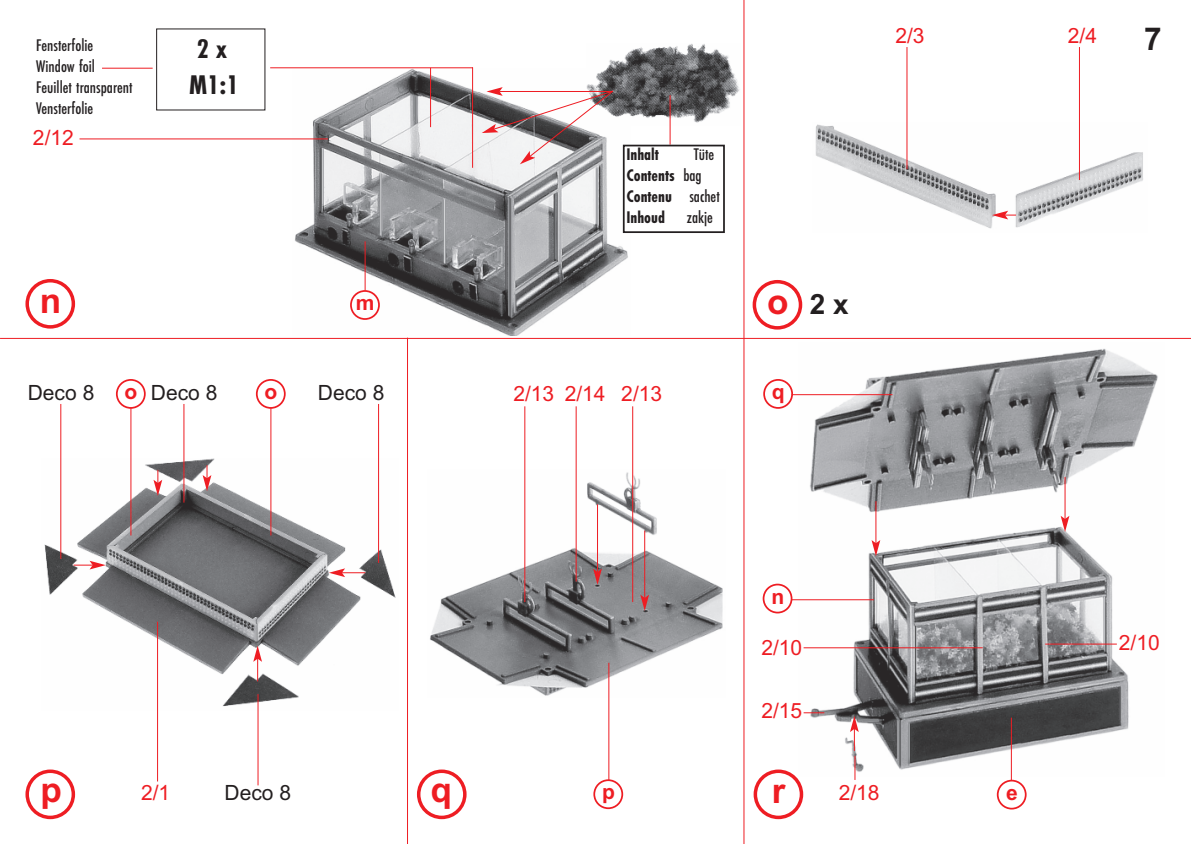
<style>
.page{position:relative;width:1191px;height:844px;background:#fff}
.page>*{position:absolute;margin:0;border:0;box-sizing:border-box;transform-origin:0 0}
.t1{font:700 35px "Arial";color:#ee1d23}
.t2{font:700 31.5px "Arial";color:#231f20}
.t3{font:28px "Futura EF Bold Con";color:#231f20}
.t4{font:700 28px "Arial";color:#231f20}
.t5{font:21px "Arial";color:#ee1d23}
.t6{font:21px "Arial";color:#231f20}
.t7{font:700 21px "Arial";color:#ee1d23}
.t8{font:17.5px/21px "Futura EF Medium Con";color:#231f20}
.t9{font:17.5px/21px "Futura EF Bold Con";color:#231f20}
.s1{font-family:"Futura EF Medium Con"}
</style>
<div class="page">
<hr style="left:407px;top:337px;width:1px;height:506px;background:#ee1d23">
<hr style="left:743px;top:0;width:1px;height:843px;background:#ee1d23">
<hr style="left:0;top:338px;width:1191px;height:1px;background:#ee1d23">
<img style="left:292px;top:68px;width:338px;height:267px">
<img style="left:815px;top:123px;width:328px;height:106px">
<img style="left:586px;top:44px;width:154px;height:81px">
<img style="left:44px;top:458px;width:352px;height:252px">
<img style="left:430px;top:469px;width:293px;height:228px">
<img style="left:798px;top:348px;width:360px;height:428px">
<svg style="left:996px;top:779px;width:30px;height:30px"></svg>
<svg style="left:350px;top:290px;width:30px;height:30px"></svg>
<svg style="left:25px;top:279px;width:50px;height:49px"></svg>
<svg style="left:752px;top:280px;width:50px;height:49px"></svg>
<svg style="left:25px;top:769px;width:50px;height:50px"></svg>
<svg style="left:417px;top:769px;width:49px;height:50px"></svg>
<svg style="left:753px;top:769px;width:50px;height:50px"></svg>
<svg style="left:762px;top:583px;width:30px;height:30px"></svg>
<svg style="left:256px;top:379px;width:30px;height:29px"></svg>
<svg style="left:593px;top:779px;width:30px;height:29px"></svg>
<svg style="left:763px;top:379px;width:30px;height:29px"></svg>
<hr style="left:183px;top:404px;width:1px;height:98px;background:#ee1d23">
<hr style="left:60px;top:404px;width:1px;height:155px;background:#ee1d23">
<hr style="left:378px;top:404px;width:1px;height:158px;background:#ee1d23">
<hr style="left:791px;top:394px;width:101px;height:1px;background:#ee1d23">
<hr style="left:791px;top:599px;width:83px;height:1px;background:#ee1d23">
<svg style="left:803px;top:712px;width:21px;height:1px"></svg>
<hr style="left:257px;top:694px;width:1px;height:91px;background:#ee1d23">
<hr style="left:608px;top:662px;width:1px;height:118px;background:#ee1d23">
<hr style="left:1011px;top:717px;width:1px;height:63px;background:#ee1d23">
<hr style="left:270px;top:408px;width:1px;height:127px;background:#ee1d23">
<hr style="left:524px;top:406px;width:1px;height:196px;background:#ee1d23">
<hr style="left:157px;top:621px;width:1px;height:160px;background:#ee1d23">
<svg style="left:116px;top:379px;width:30px;height:29px"></svg>
<hr style="left:130px;top:408px;width:1px;height:127px;background:#ee1d23">
<hr style="left:270px;top:67px;width:203px;height:1px;background:#ee1d23">
<hr style="left:79px;top:138px;width:249px;height:1px;background:#ee1d23">
<hr style="left:102px;top:68px;width:51px;height:1px;background:#ee1d23">
<hr style="left:632px;top:406px;width:1px;height:196px;background:#ee1d23">
<hr style="left:575px;top:406px;width:1px;height:175px;background:#ee1d23">
<hr style="left:803px;top:647px;width:179px;height:1px;background:#ee1d23">
<hr style="left:1045px;top:643px;width:71px;height:1px;background:#ee1d23">
<hr style="left:906px;top:47px;width:1px;height:122px;background:#ee1d23">
<hr style="left:1079px;top:47px;width:1px;height:133px;background:#ee1d23">
<hr style="left:669px;top:95px;width:1px;height:50px;background:#ee1d23">
<hr style="left:365px;top:241px;width:1px;height:50px;background:#ee1d23">
<hr style="left:430px;top:68px;width:1px;height:59px;background:#ee1d23">
<hr style="left:472px;top:67px;width:1px;height:101px;background:#ee1d23">
<svg style="left:482px;top:87px;width:132px;height:77px"></svg>
<svg style="left:992px;top:211px;width:24px;height:8px"></svg>
<hr style="left:597px;top:504px;width:1px;height:67px;background:#ee1d23">
<svg style="left:593px;top:568px;width:9px;height:16px"></svg>
<hr style="left:644px;top:530px;width:1px;height:67px;background:#ee1d23">
<svg style="left:640px;top:594px;width:9px;height:16px"></svg>
<svg style="left:850px;top:715px;width:8px;height:64px"></svg>
<hr style="left:875px;top:501px;width:1px;height:42px;background:#ee1d23">
<svg style="left:871px;top:540px;width:9px;height:16px"></svg>
<hr style="left:1064px;top:477px;width:1px;height:41px;background:#ee1d23">
<svg style="left:1060px;top:515px;width:9px;height:17px"></svg>
<svg style="left:153px;top:469px;width:9px;height:27px"></svg>
<svg style="left:203px;top:465px;width:8px;height:26px"></svg>
<svg style="left:329px;top:568px;width:36px;height:9px"></svg>
<svg style="left:74px;top:560px;width:32px;height:9px"></svg>
<svg style="left:253px;top:645px;width:9px;height:36px"></svg>
<div style="left:623px;top:145px;width:102px;height:88px;border:2px solid #231f20"></div>
<p class="t8" style="left:36px;top:36px;width:98px">Fensterfolie<br>Window foil<br>Feuillet transparent<br>Vensterfolie</p>
<p class="t5" style="left:33px;top:125px;width:42px">2/12</p>
<h3 class="t3" style="left:197px;top:38px;width:31px">2x</h3>
<h3 class="t3" style="left:189px;top:74px;width:51px">M1:1</h3>
<p class="t9" style="left:626px;top:145px;width:34px">Inhalt</p>
<p class="t8" style="left:694px;top:145px;width:22px">Tüte</p>
<p class="t9" style="left:626px;top:166px;width:95px">Contents <span class="s1">bag<br></span>Contenu <span class="s1">sachet<br></span>Inhoud</p>
<p class="t8" style="left:687px;top:208px;width:28px">zakje</p>
<h1 class="t1" style="left:40px;top:280px;width:23px">n</h1>
<p class="t7" style="left:356px;top:290px;width:20px">m</p>
<h1 class="t1" style="left:767px;top:281px;width:23px">o</h1>
<h3 class="t4" style="left:810px;top:287px;width:40px">2 x</h3>
<p class="t6" style="left:28px;top:380px;width:68px">Deco 8</p>
<p class="t6" style="left:151px;top:380px;width:68px">Deco 8</p>
<p class="t6" style="left:318px;top:380px;width:68px">Deco 8</p>
<p class="t7" style="left:772px;top:379px;width:14px">q</p>
<p class="t5" style="left:513px;top:381px;width:150px">2/13 2/14 2/13</p>
<p class="t7" style="left:125px;top:379px;width:14px">o</p>
<p class="t7" style="left:265px;top:379px;width:14px">o</p>
<p class="t5" style="left:895px;top:24px;width:31px">2/3</p>
<p class="t7" style="left:771px;top:584px;width:14px">n</p>
<p class="t5" style="left:1067px;top:24px;width:31px">2/4</p>
<h2 class="t2" style="left:1144px;top:20px;width:19px">7</h2>
<p class="t5" style="left:761px;top:635px;width:42px">2/10</p>
<p class="t5" style="left:1119px;top:630px;width:42px">2/10</p>
<p class="t5" style="left:761px;top:698px;width:42px">2/15</p>
<h1 class="t1" style="left:40px;top:769px;width:23px">p</h1>
<h1 class="t1" style="left:430px;top:769px;width:23px">q</h1>
<h1 class="t1" style="left:772px;top:770px;width:15px">r</h1>
<p class="t5" style="left:141px;top:780px;width:31px">2/1</p>
<p class="t6" style="left:225px;top:780px;width:68px">Deco 8</p>
<p class="t7" style="left:602px;top:779px;width:14px">p</p>
<p class="t5" style="left:838px;top:780px;width:42px">2/18</p>
<p class="t7" style="left:1006px;top:780px;width:13px">e</p>
</div>
